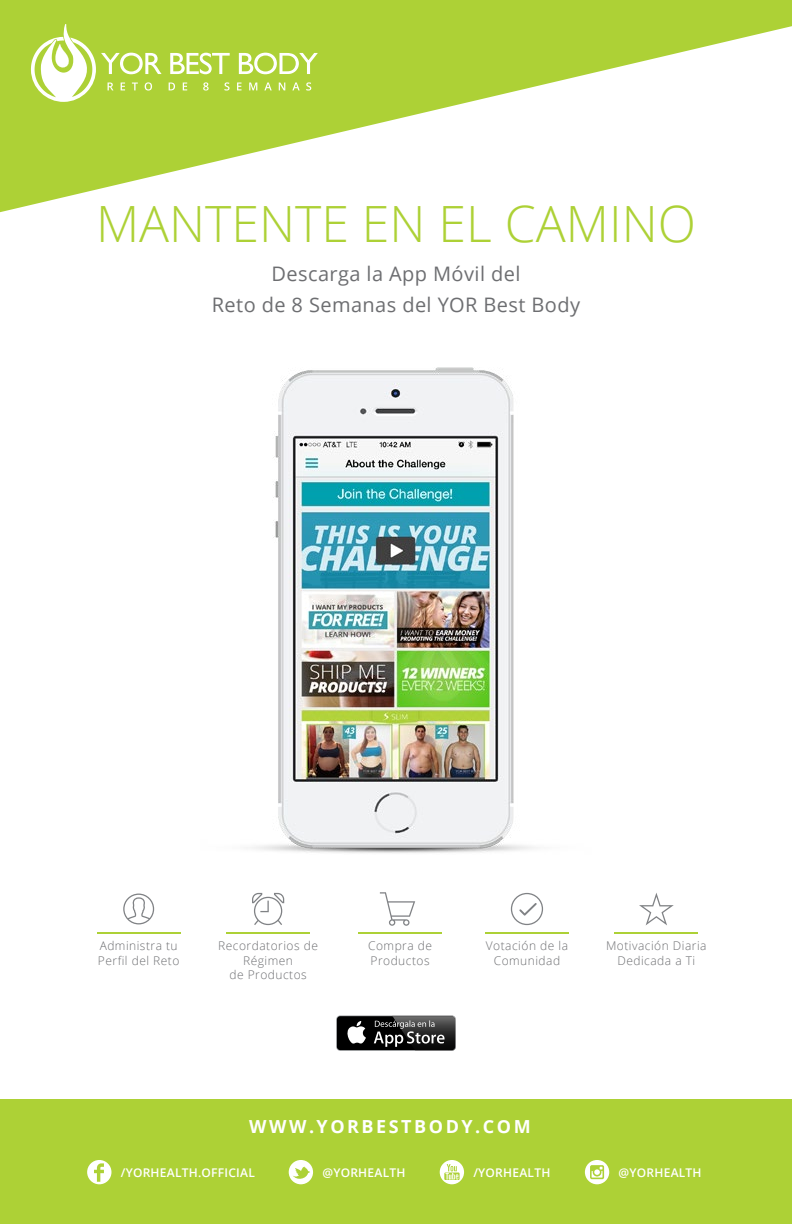
<style>
.page{position:relative;width:792px;height:1224px;background:#fff}
.page>*{position:absolute;margin:0;border:0;box-sizing:border-box;transform-origin:0 0}
.t1{font:300 50px "Open Sans";color:#add136}
.t2{font:20px/30.4px "Open Sans";letter-spacing:.02em;color:#6d6e71;text-align:center}
.t3{font:700 18px "Open Sans";letter-spacing:.14em;color:#fff}
.t4{font:300 12px/14.4px "Open Sans";letter-spacing:.04em;color:#6d6e71;text-align:center}
.t5{font:600 12px "Open Sans";letter-spacing:.02em;color:#fff}
</style>
<div class="page">
<div style="left:0;top:1099px;width:792px;height:125px;background:#add136"></div>
<svg style="left:0;top:0;width:792px;height:212px;fill:#add136"></svg>
<svg style="left:87px;top:1160px;width:24px;height:24px"></svg>
<svg style="left:289px;top:1160px;width:24px;height:24px"></svg>
<svg style="left:440px;top:1160px;width:24px;height:24px"></svg>
<svg style="left:585px;top:1160px;width:24px;height:24px"></svg>
<img style="left:252px;top:367px;width:283px;height:536px">
<svg style="left:336px;top:1015px;width:120px;height:36px"></svg>
<div style="left:337px;top:1016px;width:118px;height:34px;background:#000;border-radius:3px"></div>
<svg style="left:347px;top:1021px;width:19px;height:23px"></svg>
<img style="left:392px;top:1015px;width:64px;height:36px">
<img style="left:393px;top:1016px;width:62px;height:34px">
<svg style="left:123px;top:894px;width:31px;height:30px"></svg>
<svg style="left:252px;top:893px;width:32px;height:32px"></svg>
<svg style="left:380px;top:892px;width:35px;height:34px"></svg>
<svg style="left:511px;top:893px;width:32px;height:32px"></svg>
<svg style="left:639px;top:893px;width:35px;height:32px"></svg>
<hr style="left:97px;top:933px;width:83px;height:1px;background:#add136">
<hr style="left:227px;top:933px;width:83px;height:1px;background:#add136">
<hr style="left:359px;top:933px;width:83px;height:1px;background:#add136">
<hr style="left:485px;top:933px;width:84px;height:1px;background:#add136">
<hr style="left:615px;top:933px;width:83px;height:1px;background:#add136">
<svg style="left:170px;top:53px;width:60px;height:21px"></svg>
<svg style="left:239px;top:53px;width:79px;height:21px"></svg>
<svg style="left:31px;top:24px;width:131px;height:78px"></svg>
<svg style="left:169px;top:83px;width:6px;height:7px"></svg>
<svg style="left:183px;top:83px;width:4px;height:7px"></svg>
<svg style="left:203px;top:82px;width:6px;height:9px"></svg>
<svg style="left:224px;top:82px;width:6px;height:9px"></svg>
<svg style="left:237px;top:83px;width:5px;height:7px"></svg>
<svg style="left:249px;top:83px;width:8px;height:7px"></svg>
<svg style="left:264px;top:82px;width:8px;height:8px"></svg>
<svg style="left:279px;top:83px;width:6px;height:7px"></svg>
<svg style="left:292px;top:82px;width:8px;height:8px"></svg>
<svg style="left:306px;top:82px;width:5px;height:9px"></svg>
<svg style="left:374px;top:1020px;width:71px;height:27px"></svg>
<h1 class="t1" style="left:96px;top:190px;width:601px">MANTENTE EN EL CAMINO</h1>
<h2 class="t2" style="left:212px;top:258px;width:370px">Descarga la App Móvil del<br>Reto de 8 Semanas del YOR Best Body</h2>
<p class="t4" style="left:98px;top:938px;width:83px;text-align:left">Administra tu<br>Perfil del Reto</p>
<p class="t4" style="left:218px;top:938px;width:101px">Recordatorios de<br>Régimen<br>de Productos</p>
<p class="t4" style="left:368px;top:938px;width:65px;text-align:left">Compra de<br>Productos</p>
<p class="t4" style="left:486px;top:938px;width:84px">Votación de la<br>Comunidad</p>
<p class="t4" style="left:606px;top:938px;width:102px">Motivación Diaria<br>Dedicada a Ti</p>
<h3 class="t3" style="left:249px;top:1113px;width:283px">WWW.YORBESTBODY.COM</h3>
<p class="t5" style="left:121px;top:1164px;width:136px">/YORHEALTH.OFFICIAL</p>
<p class="t5" style="left:322px;top:1164px;width:85px">@YORHEALTH</p>
<p class="t5" style="left:473px;top:1164px;width:79px">/YORHEALTH</p>
<p class="t5" style="left:619px;top:1164px;width:85px">@YORHEALTH</p>
</div>
